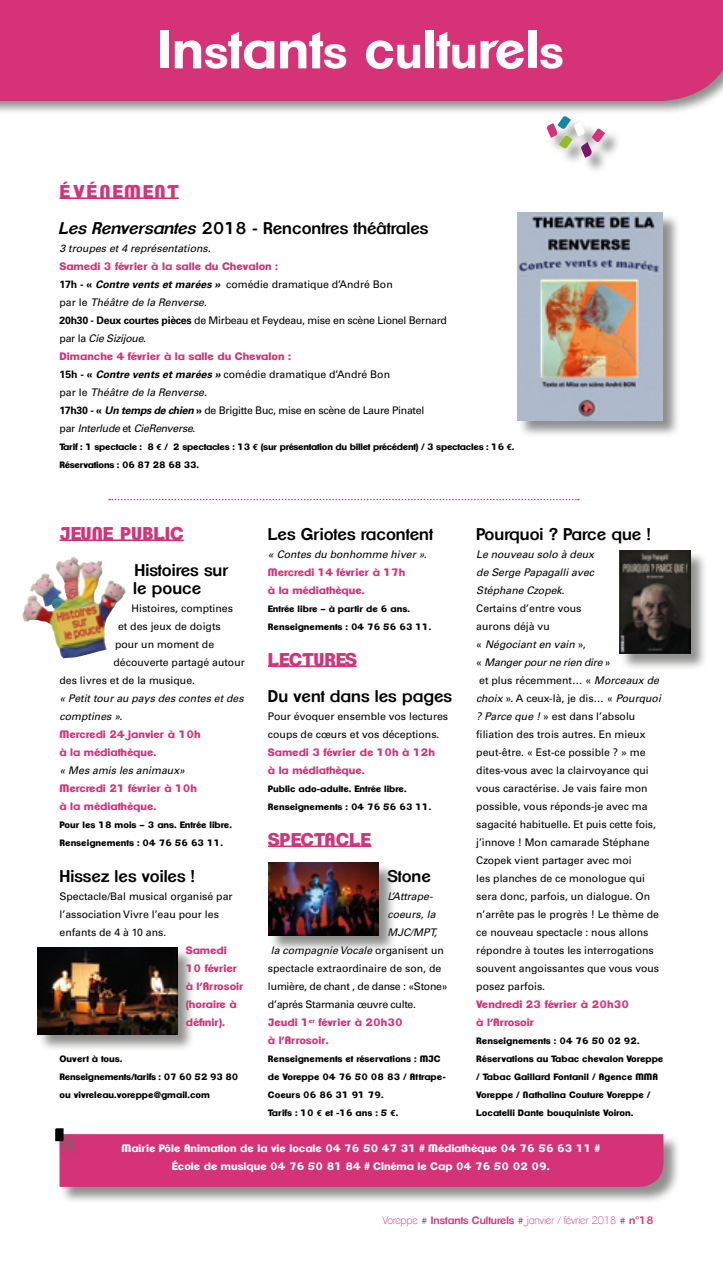
<style>
.page{position:relative;width:723px;height:1263px;background:#fff}
.page>*{position:absolute;margin:0;border:0;box-sizing:border-box;transform-origin:0 0}
.t1{font:700 52.5px "Clemente P Dam";color:#fff}
.t2{font:800 18px "Clemente P Dao";color:#d53277}
.t3{font:800 18px "Clemente P Dao";letter-spacing:.1em;color:#d53277}
.t4{font:600 16.5px/18px "Clemente P Dak";color:#000}
.t5{font:10.5px/18px "Univers";color:#000}
.t6{font:10.5px/18px "Univers";letter-spacing:-.025em;color:#000}
.t7{font:800 10.5px/18px "Clemente P Dao";color:#d53277}
.t8{font:italic 10.5px/18px "Univers";color:#000}
.t9{font:800 10.5px/18px "Clemente P Dao";color:#fff;text-align:center}
.t10{font:200 10.5px "Clemente P Dac";color:#d53277}
.t11{font:800 9px/18px "Clemente P Dao";color:#000}
.t12{font:800 9px/18px "Clemente P Dao";letter-spacing:-.025em;color:#000}
.s1{font-size:45px}
.s2{font-family:"Clemente P Dal";font-style:italic}
.s3{font-weight:700}
.s4{font-weight:700;font-style:italic}
.s5{font-style:italic}
.s6{font-family:"Euro Mono";font-weight:700}
.s7{font-style:normal}
.s8{font-size:9px;color:#000}
.s9{font-family:"Clemente P Dak";font-weight:600}
</style>
<div class="page">
<div style="left:0;top:0;width:723px;height:115px;background:#6b6b6a;opacity:.75"></div>
<div style="left:0;top:0;width:723px;height:101px;background:#d53277"></div>
<svg style="left:109px;top:499px;width:470px;height:1px"></svg>
<div style="left:61px;top:1135px;width:619px;height:69px;background:#6b6b6a;opacity:.75"></div>
<svg style="left:55px;top:1128px;width:608px;height:59px;background:#d84985"></svg>
<hr style="left:60px;top:197px;width:119px;height:2px;background:#d53277">
<div style="left:593px;top:130px;width:29px;height:29px;background:#6b6b6a;opacity:.75"></div>
<div style="left:560px;top:137px;width:30px;height:29px;background:#6b6b6a;opacity:.75"></div>
<div style="left:582px;top:143px;width:27px;height:32px;background:#6b6b6a;opacity:.75"></div>
<svg style="left:547px;top:116px;width:58px;height:42px"></svg>
<hr style="left:268px;top:665px;width:89px;height:2px;background:#d53277">
<hr style="left:268px;top:845px;width:103px;height:2px;background:#d53277">
<div style="left:518px;top:214px;width:162px;height:223px;background:#6b6b6a;opacity:.75"></div>
<img style="left:517px;top:213px;width:146px;height:207px">
<img style="left:22px;top:557px;width:104px;height:102px">
<hr style="left:60px;top:539px;width:124px;height:2px;background:#d53277">
<div style="left:269px;top:863px;width:126px;height:89px;background:#6b6b6a;opacity:.75"></div>
<img style="left:268px;top:862px;width:111px;height:73px">
<div style="left:620px;top:551px;width:87px;height:119px;background:#6b6b6a;opacity:.75"></div>
<img style="left:619px;top:550px;width:71px;height:103px">
<div style="left:39px;top:949px;width:156px;height:102px;background:#6b6b6a;opacity:.75"></div>
<img style="left:38px;top:948px;width:139px;height:86px">
<h1 class="t1" style="left:157px;top:18px;width:408px">In<span class="s1">s</span>tant<span class="s1">s</span> c<span class="s1">u</span>lt<span class="s1">u</span>rel<span class="s1">s</span></h1>
<h2 class="t3" style="left:60px;top:181px;width:121px">ÉVÉNEMENT</h2>
<h3 class="t4" style="left:60px;top:219px;width:370px"><span class="s2">Les Renversantes</span> 2018 - Rencontres théâtrales</h3>
<p class="t8" style="left:60px;top:239px;width:153px">3 troupes et 4 représentations.</p>
<p class="t7" style="left:60px;top:257px;width:220px">Samedi 3 février à la salle du Chevalon :</p>
<p class="t6" style="left:60px;top:275px;width:389px"><span class="s3">17h - «</span> <span class="s4">Contre vents et marées »</span> comédie dramatique d’André Bon<br>par le <span class="s5">Théâtre de la Renverse</span>.<br><span class="s3">20h30 - Deux courtes pièces</span> de Mirbeau et Feydeau, mise en scène Lionel Bernard par la <span class="s5">Cie Sizijoue</span>.</p>
<p class="t7" style="left:60px;top:347px;width:233px">Dimanche 4 février à la salle du Chevalon :</p>
<p class="t6" style="left:60px;top:365px;width:366px"><span class="s3">15h - «</span> <span class="s4">Contre vents et marées »</span> comédie dramatique d’André Bon<br>par le <span class="s5">Théâtre de la Renverse</span>.<br><span class="s3">17h30 - «</span> <span class="s4">Un temps de chien</span> <span class="s3">»</span> de Brigitte Buc, mise en scène de Laure Pinatel par <span class="s5">Interlude</span> et <span class="s5">CieRenverse</span>.</p>
<p class="t12" style="left:60px;top:438px;width:456px">Tarif : 1 spectacle : 8 <span class="s6">E</span> / 2 spectacles : 13 <span class="s6">E</span> (sur présentation du billet précédent) / 3 spectacles : 16 <span class="s6">E</span>.<br>Réservations : 06 87 28 68 33.</p>
<h2 class="t2" style="left:60px;top:523px;width:126px">JEUNE PUBLIC</h2>
<h3 class="t4" style="left:133px;top:561px;width:97px">Histoires sur le pouce</h3>
<p class="t5" style="left:132px;top:599px;width:103px">Histoires, comptines</p>
<p class="t5" style="left:118px;top:617px;width:104px">et des jeux de doigts</p>
<p class="t5" style="left:115px;top:635px;width:101px">pour un moment de</p>
<p class="t5" style="left:114px;top:653px;width:133px">découverte partagé autour</p>
<p class="t5" style="left:60px;top:671px;width:137px">des livres et de la musique.</p>
<p class="t8" style="left:60px;top:689px;width:186px">« Petit tour au pays des contes et des comptines ».</p>
<p class="t7" style="left:60px;top:725px;width:143px">Mercredi 24 janvier à 10h à la médiathèque.</p>
<p class="t8" style="left:60px;top:761px;width:127px">« Mes amis les animaux»</p>
<p class="t7" style="left:60px;top:779px;width:139px">Mercredi 21 février à 10h à la médiathèque.</p>
<p class="t11" style="left:60px;top:816px;width:174px">Pour les 18 mois – 3 ans. Entrée libre.<br>Renseignements : 04 76 56 63 11.</p>
<h3 class="t4" style="left:60px;top:867px;width:137px">Hissez les voiles !</h3>
<p class="t5" style="left:60px;top:887px;width:175px">Spectacle/Bal musical organisé par l’association Vivre l’eau pour les enfants de 4 à 10 ans.</p>
<p class="t7" style="left:186px;top:941px;width:59px">Samedi<br>10 février à l’Arrosoir (horaire à définir).</p>
<p class="t11" style="left:60px;top:1050px;width:180px">Ouvert à tous.<br>Renseignements/tarifs : 07 60 52 93 80 ou vivreleau.voreppe@gmail.com</p>
<h3 class="t4" style="left:268px;top:525px;width:166px">Les Griotes racontent</h3>
<p class="t8" style="left:268px;top:545px;width:160px">« Contes du bonhomme hiver ».</p>
<p class="t7" style="left:268px;top:563px;width:139px">Mercredi 14 février à 17h à la médiathèque.</p>
<p class="t11" style="left:268px;top:600px;width:165px">Entrée libre – à partir de 6 ans.<br>Renseignements : 04 76 56 63 11.</p>
<h2 class="t2" style="left:268px;top:649px;width:90px">LECTURES</h2>
<h3 class="t4" style="left:268px;top:687px;width:186px">Du vent dans les pages</h3>
<p class="t5" style="left:268px;top:707px;width:182px">Pour évoquer ensemble vos lectures coups de cœurs et vos déceptions.</p>
<p class="t7" style="left:268px;top:743px;width:169px">Samedi 3 février de 10h à 12h à la médiathèque.</p>
<p class="t11" style="left:268px;top:780px;width:165px">Public ado-adulte. Entrée libre.<br>Renseignements : 04 76 56 63 11.</p>
<h2 class="t2" style="left:268px;top:829px;width:105px">SPECTACLE</h2>
<h3 class="t4" style="left:387px;top:867px;width:45px">Stone</h3>
<p class="t8" style="left:387px;top:887px;width:47px">L’Attrape-</p>
<p class="t8" style="left:387px;top:905px;width:50px">coeurs, la</p>
<p class="t8" style="left:387px;top:923px;width:51px">MJC/MPT,</p>
<p class="t8" style="left:271px;top:941px;width:174px">la compagnie Vocale <span class="s7">organisent un</span></p>
<p class="t5" style="left:268px;top:959px;width:175px">spectacle extraordinaire de son, de</p>
<p class="t6" style="left:268px;top:977px;width:181px">lumière, de chant , de danse : «Stone»</p>
<p class="t6" style="left:268px;top:995px;width:150px">d’aprés Starmania œuvre culte.</p>
<p class="t7" style="left:268px;top:1013px;width:136px">Jeudi 1<sup>er</sup> février à 20h30 à l’Arrosoir.</p>
<p class="t11" style="left:268px;top:1050px;width:179px">Renseignements et réservations : MJC de Voreppe 04 76 50 08 83 / Attrape-<br>Coeurs 06 86 31 91 79.<br>Tarifs : 10 <span class="s6">€</span> et -16 ans : 5 <span class="s6">€</span>.</p>
<h3 class="t4" style="left:476px;top:525px;width:176px">Pourquoi ? Parce que !</h3>
<p class="t5" style="left:476px;top:545px;width:186px"><span class="s5">Le nouveau solo à deux<br>de Serge Papagalli avec<br>Stéphane Czopek</span>.<br>Certains d’entre vous<br>aurons déjà vu<br>« <span class="s5">Négociant en vain</span> »,<br>« <span class="s5">Manger pour ne rien dire</span> »<br>et plus récemment… « <span class="s5">Morceaux de choix</span> ». A ceux-là, je dis… « <span class="s5">Pourquoi ? Parce que !</span> » est dans l’absolu filiation des trois autres. En mieux peut-être. « Est-ce possible ? » me dites-vous avec la clairvoyance qui vous caractérise. Je vais faire mon possible, vous réponds-je avec ma sagacité habituelle. Et puis cette fois, j’innove ! Mon camarade Stéphane<br>Czopek vient partager avec moi<br>les planches de ce monologue qui sera donc, parfois, un dialogue. On n’arrête pas le progrès ! Le thème de ce nouveau spectacle : nous allons répondre à toutes les interrogations souvent angoissantes que vous vous posez parfois.</p>
<p class="t7" style="left:476px;top:995px;width:154px">Vendredi 23 février à 20h30 à l’Arrosoir</p>
<p class="t11" style="left:476px;top:1032px;width:189px">Renseignements : 04 76 50 02 92.<br>Réservations au Tabac chevalon Voreppe / Tabac Gaillard Fontanil / Agence MMA Voreppe / Nathalina Couture Voreppe / Locatelli Dante bouquiniste Voiron.</p>
<p class="t9" style="left:121px;top:1139px;width:480px">Mairie Pôle Animation de la vie locale 04 76 50 47 31 # Médiathèque 04 76 56 63 11 #<br>École de musique 04 76 50 81 84 # Cinéma le Cap 04 76 50 02 09.</p>
<p class="t10" style="left:382px;top:1214px;width:272px">Voreppe <span class="s8">#</span> <span class="s9">Instants Culturels</span> <span class="s8">#</span> janvier / février 2018 <span class="s8">#</span> <span class="s9">n°18</span></p>
</div>
